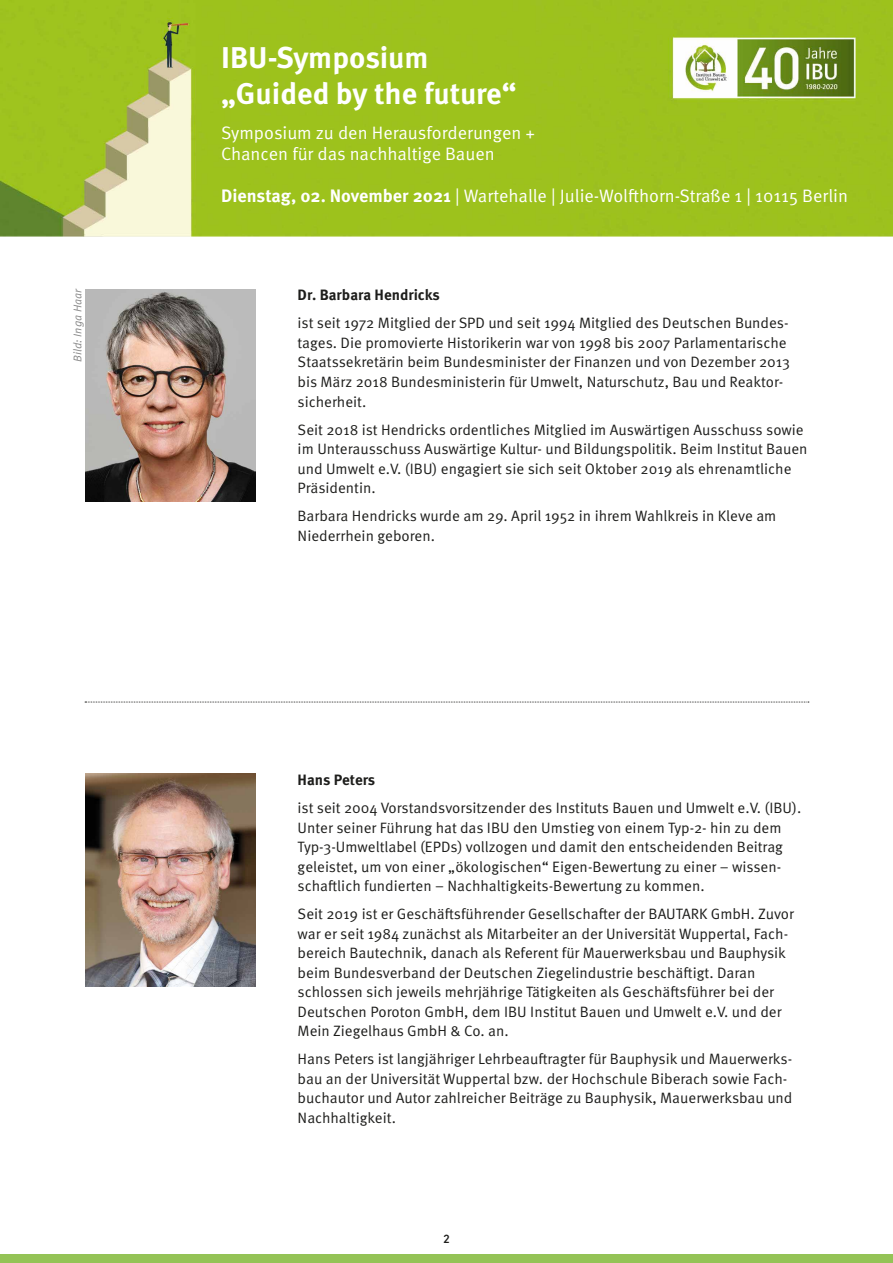
<style>
.page{position:relative;width:893px;height:1263px;background:#fff}
.page>*{position:absolute;margin:0;border:0;box-sizing:border-box;transform-origin:0 0}
.t1{font:700 30px/36px "Meta Pro";color:#fff}
.t2{font:18px/21.6px "Meta Pro Norm";color:#fff}
.t3{font:15px/19.5px "Meta Pro Norm";color:#1d1d1b}
.t4{font:700 15px "Meta Pro";color:#1d1d1b}
.t5{font:600 12px "DIN2014";color:#1d1d1b}
.t6{font:11.25px "Meta Pro Norm Ita";color:#878787}
.s1{font-family:"Meta Pro";font-weight:700}
</style>
<div class="page">
<div style="left:0;top:1254px;width:893px;height:9px;background:#94c356"></div>
<img style="left:0;top:0;width:893px;height:236px">
<img style="left:85px;top:289px;width:170px;height:213px">
<img style="left:85px;top:774px;width:170px;height:212px">
<svg style="left:85px;top:702px;width:724px;height:1px"></svg>
<p class="t6" style="left:69px;top:362px;width:75px;rotate:-90deg">Bild: Inga Haar</p>
<h1 class="t1" style="left:221px;top:38px;width:297px">IBU-Symposium „Guided by the future“</h1>
<p class="t2" style="left:221px;top:120px;width:316px">Symposium zu den Herausforderungen +<br>Chancen für das nachhaltige Bauen</p>
<p class="t2" style="left:221px;top:184px;width:628px"><span class="s1">Dienstag, 02. November 2021</span> | Wartehalle | Julie-Wolfthorn-Straße 1 | 10115 Berlin</p>
<p class="t4" style="left:298px;top:284px;width:144px">Dr. Barbara Hendricks</p>
<p class="t3" style="left:298px;top:313px;width:494px">ist seit 1972 Mitglied der SPD und seit 1994 Mitglied des Deutschen Bundes&shy;tages. Die promovierte Historikerin war von 1998 bis 2007 Parlamentarische Staatssekretärin beim Bundesminister der Finanzen und von Dezember 2013 bis März 2018 Bundesministerin für Umwelt, Naturschutz, Bau und Reaktor&shy;sicherheit.</p>
<p class="t3" style="left:298px;top:419px;width:511px">Seit 2018 ist Hendricks ordentliches Mitglied im Auswärtigen Ausschuss sowie im Unterausschuss Auswärtige Kultur- und Bildungspolitik. Beim Institut Bauen und Umwelt e.V. (IBU) engagiert sie sich seit Oktober 2019 als ehrenamtliche Präsidentin.</p>
<p class="t3" style="left:298px;top:505px;width:480px">Barbara Hendricks wurde am 29. April 1952 in ihrem Wahlkreis in Kleve am<br>Niederrhein geboren.</p>
<p class="t4" style="left:298px;top:768px;width:79px">Hans Peters</p>
<p class="t3" style="left:298px;top:797px;width:505px">ist seit 2004 Vorstandsvorsitzender des Instituts Bauen und Umwelt e.V. (IBU).<br>Unter seiner Führung hat das IBU den Umstieg von einem Typ-2- hin zu dem Typ-3-Umweltlabel (EPDs) vollzogen und damit den entscheidenden Beitrag geleistet, um von einer „ökologischen“ Eigen-Bewertung zu einer – wissen&shy;schaftlich fundierten – Nachhaltigkeits-Bewertung zu kommen.</p>
<p class="t3" style="left:298px;top:903px;width:498px">Seit 2019 ist er Geschäftsführender Gesellschafter der BAUTARK GmbH. Zuvor war er seit 1984 zunächst als Mitarbeiter an der Universität Wuppertal, Fach&shy;bereich Bautechnik, danach als Referent für Mauerwerksbau und Bauphysik beim Bundesverband der Deutschen Ziegelindustrie beschäftigt. Daran schlossen sich jeweils mehrjährige Tätigkeiten als Geschäftsführer bei der Deutschen Poroton GmbH, dem IBU Institut Bauen und Umwelt e.V. und der Mein Ziegelhaus GmbH &amp; Co. an.</p>
<p class="t3" style="left:298px;top:1048px;width:496px">Hans Peters ist langjähriger Lehrbeauftragter für Bauphysik und Mauerwerks&shy;bau an der Universität Wuppertal bzw. der Hochschule Biberach sowie Fach&shy;buchautor und Autor zahlreicher Beiträge zu Bauphysik, Mauerwerksbau und Nachhaltigkeit.</p>
<p class="t5" style="left:443px;top:1230px;width:8px">2</p>
</div>
